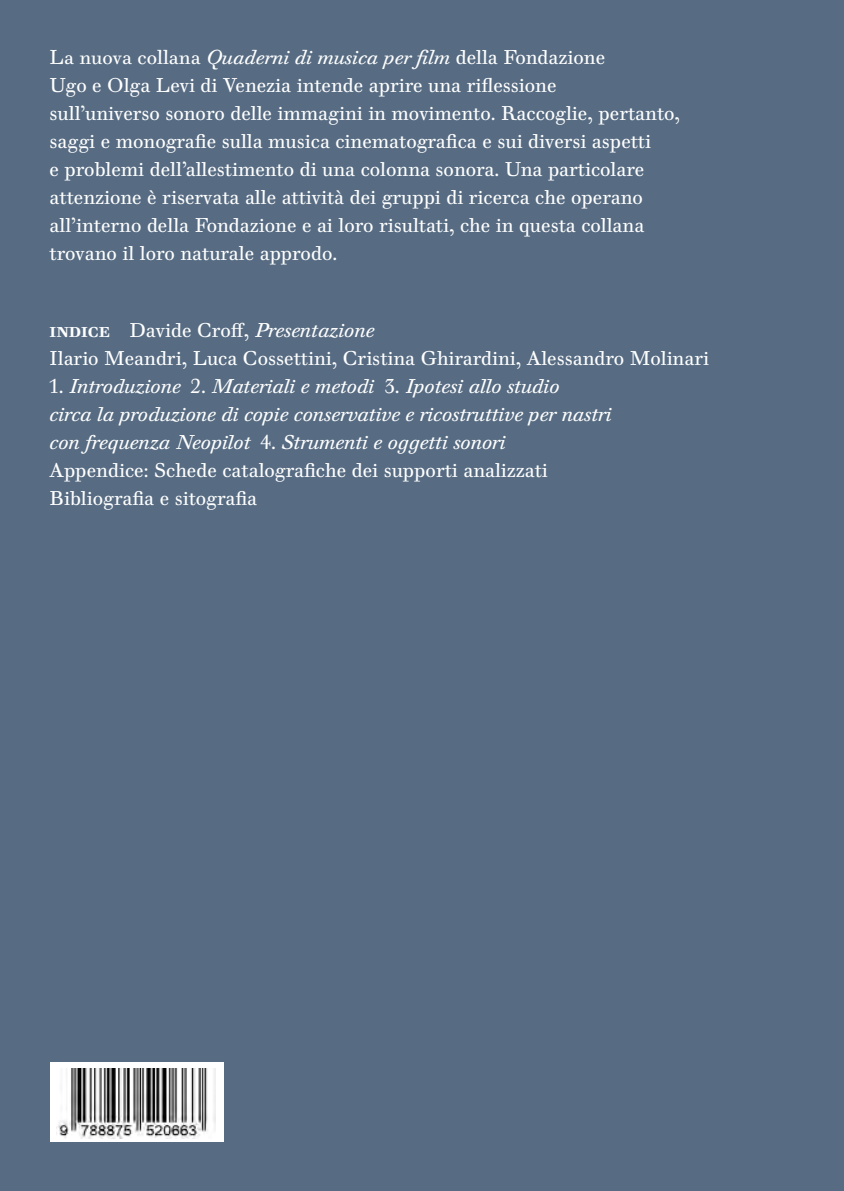
<style>
.page{position:relative;width:844px;height:1191px;background:#fff}
.page>*{position:absolute;margin:0;border:0;box-sizing:border-box;transform-origin:0 0}
.t1{font:19.25px/28px "Walbaum 10 XL Pro";color:#fff}
.t2{font:italic 19.25px/28px "Walbaum 10 XL Pro";color:#fff}
.t3{font:italic 19.25px "Walbaum 10 Pro";color:#fff}
.s1{font-style:normal}
.s2{font-family:"Walbaum 10 XL Pro";font-style:normal}
.s3{font-weight:700}
.s4{font-style:italic}
</style>
<div class="page">
<div style="left:0;top:0;width:843px;height:1191px;background:#576c83"></div>
<div style="left:50px;top:1061px;width:173px;height:80px;background:#fff"></div>
<img style="left:58px;top:1068px;width:157px;height:70px">
<p class="t3" style="left:50px;top:44px;width:557px"><span class="s1">La nuova collana</span> Quaderni di musica per film <span class="s2">della Fondazione</span></p>
<p class="t1" style="left:50px;top:71px;width:631px">Ugo e Olga Levi di Venezia intende aprire una riflessione<br>sull’universo sonoro delle immagini in movimento. Raccoglie, pertanto, saggi e monografie sulla musica cinematografica e sui diversi aspetti<br>e problemi dell’allestimento di una colonna sonora. Una particolare attenzione è riservata alle attività dei gruppi di ricerca che operano all’interno della Fondazione e ai loro risultati, che in questa collana trovano il loro naturale approdo.</p>
<p class="t1" style="left:50px;top:316px;width:660px"><span class="s3">indice</span> Davide Croff, <span class="s4">Presentazione<br></span>Ilario Meandri, Luca Cossettini, Cristina Ghirardini, Alessandro Molinari</p>
<p class="t2" style="left:50px;top:372px;width:563px"><span class="s1">1.</span> Introduzione <span class="s1">2.</span> Materiali e metodi <span class="s1">3.</span> Ipotesi allo studio<br>circa la produzione di copie conservative e ricostruttive per nastri con frequenza Neopilot <span class="s1">4.</span> Strumenti e oggetti sonori<br><span class="s1">Appendice: Schede catalografiche dei supporti analizzati Bibliografia e sitografia</span></p>
</div>
